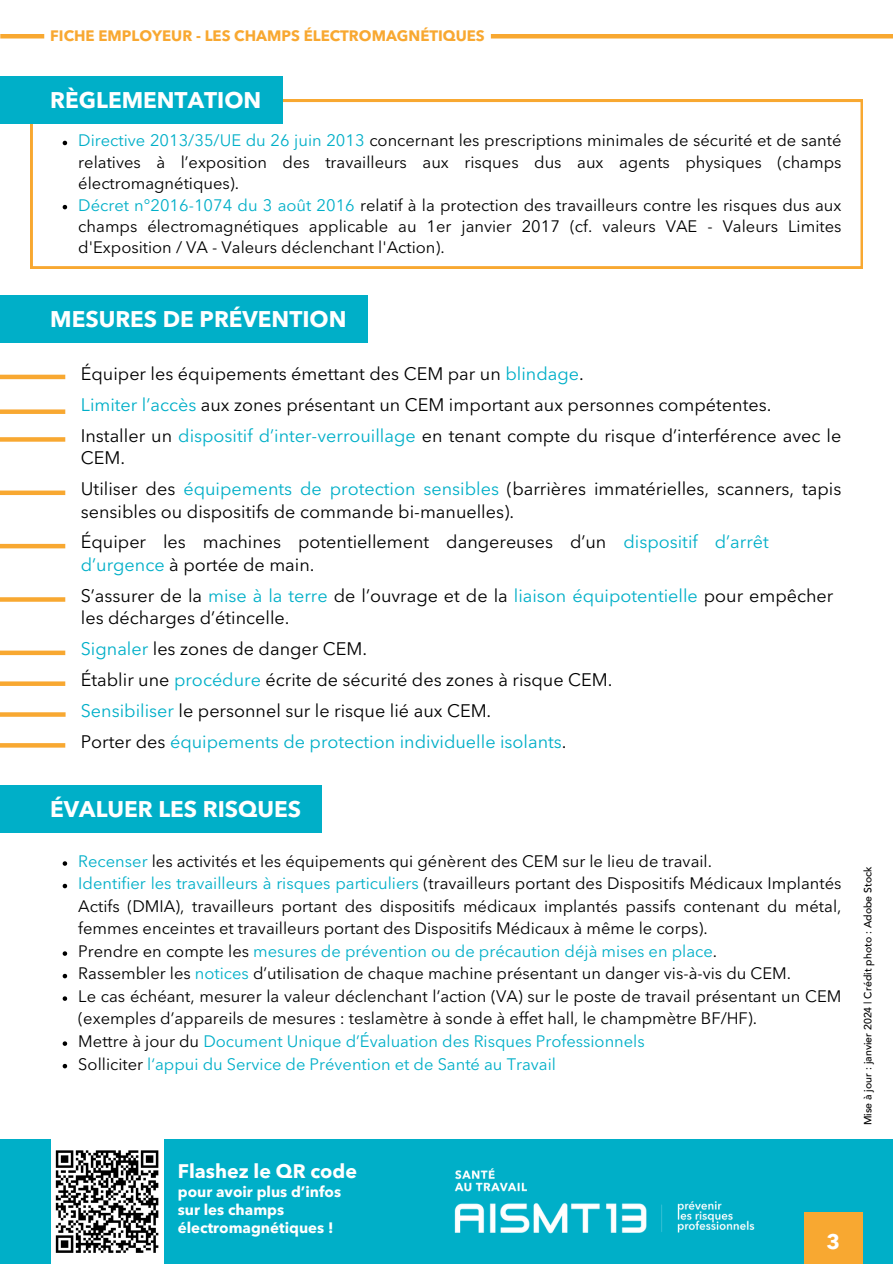
<style>
.page{position:relative;width:893px;height:1264px;background:#fff}
.page>*{position:absolute;margin:0;border:0;box-sizing:border-box;transform-origin:0 0}
.t1{font:700 22.5px "Avenir Next LT Pro";color:#fff}
.t2{font:700 21px "Avenir Next LT Pro";color:#fff}
.t3{font:700 19.5px "Avenir Next LT Pro";color:#fff}
.t4{font:18px/22.5px "Avenir Next LT Pro";color:#000}
.t5{font:18px "Avenir Next LT Pro";color:#00afc8}
.t6{font:16.5px/21.3px "Avenir Next LT Pro";color:#000;text-align:justify}
.t7{font:16.5px "Avenir Next LT Pro";color:#00afc8}
.t8{font:700 15px/18px "Avenir Next LT Pro";color:#fff}
.t9{font:700 15px "Avenir Next LT Pro";color:#f8a831}
.t10{font:500 10.5px "Avenir";color:#000}
.s1{color:#00afc8}
.s2{color:#000}
</style>
<div class="page">
<hr style="left:0;top:34px;width:892px;height:4px;background:#f8a831">
<svg style="left:31px;top:100px;width:831px;height:168px"></svg>
<svg style="left:63px;top:141px;width:4px;height:4px"></svg>
<svg style="left:63px;top:205px;width:4px;height:4px"></svg>
<div style="left:44px;top:34px;width:447px;height:5px;background:#fff"></div>
<div style="left:0;top:76px;width:282px;height:47px;background:#00afc8"></div>
<div style="left:0;top:374px;width:65px;height:5px;background:#f8a831"></div>
<div style="left:0;top:409px;width:65px;height:5px;background:#f8a831"></div>
<div style="left:0;top:296px;width:367px;height:47px;background:#00afc8"></div>
<div style="left:0;top:785px;width:321px;height:47px;background:#00afc8"></div>
<svg style="left:0;top:437px;width:65px;height:4px"></svg>
<div style="left:0;top:490px;width:65px;height:5px;background:#f8a831"></div>
<hr style="left:0;top:544px;width:65px;height:4px;background:#f8a831">
<svg style="left:0;top:597px;width:65px;height:4px"></svg>
<div style="left:0;top:650px;width:65px;height:5px;background:#f8a831"></div>
<div style="left:0;top:681px;width:65px;height:5px;background:#f8a831"></div>
<svg style="left:0;top:712px;width:66px;height:4px"></svg>
<svg style="left:0;top:743px;width:65px;height:4px"></svg>
<svg style="left:63px;top:861px;width:4px;height:4px"></svg>
<svg style="left:63px;top:883px;width:4px;height:5px"></svg>
<svg style="left:63px;top:951px;width:4px;height:4px"></svg>
<svg style="left:63px;top:973px;width:4px;height:5px"></svg>
<svg style="left:63px;top:996px;width:4px;height:4px"></svg>
<svg style="left:63px;top:1041px;width:4px;height:4px"></svg>
<svg style="left:63px;top:1063px;width:4px;height:5px"></svg>
<div style="left:0;top:1138px;width:892px;height:125px;background:#00afc8"></div>
<img style="left:454px;top:1168px;width:301px;height:65px">
<div style="left:51px;top:1125px;width:112px;height:138px;background:#fff"></div>
<div style="left:804px;top:1212px;width:58px;height:51px;background:#f8a831"></div>
<svg style="left:55px;top:1150px;width:104px;height:103px"></svg>
<h2 class="t9" style="left:50px;top:29px;width:436px">FICHE EMPLOYEUR - LES CHAMPS ÉLECTROMAGNÉTIQUES</h2>
<h2 class="t1" style="left:50px;top:91px;width:212px">RÈGLEMENTATION</h2>
<h3 class="t6" style="left:78px;top:131px;width:764px"><span class="s1">Directive 2013/35/UE du 26 juin 2013</span> concernant les prescriptions minimales de sécurité et de santé relatives à l’exposition des travailleurs aux risques dus aux agents physiques (champs électromagnétiques).</h3>
<h1 class="t6" style="left:78px;top:196px;width:764px"><span class="s1">Décret n°2016-1074 du 3 août 2016</span> relatif à la protection des travailleurs contre les risques dus aux champs électromagnétiques applicable au 1er janvier 2017 (cf. valeurs VAE - Valeurs Limites d'Exposition / VA - Valeurs déclenchant l'Action).</h1>
<h2 class="t1" style="left:50px;top:310px;width:298px">MESURES DE PRÉVENTION</h2>
<h2 class="t4" style="left:81px;top:364px;width:504px">Équiper les équipements émettant des CEM par un <span class="s1">blindage</span>.</h2>
<h2 class="t4" style="left:81px;top:395px;width:692px"><span class="s1">Limiter l’accès</span> aux zones présentant un CEM important aux personnes compétentes.</h2>
<h2 class="t4" style="left:81px;top:426px;width:762px">Installer un <span class="s1">dispositif d’inter-verrouillage</span> en tenant compte du risque d’interférence avec le<br>CEM.</h2>
<h2 class="t4" style="left:81px;top:479px;width:762px">Utiliser des <span class="s1">équipements de protection sensibles</span> (barrières immatérielles, scanners, tapis sensibles ou dispositifs de commande bi-manuelles).</h2>
<h2 class="t4" style="left:81px;top:532px;width:689px">Équiper les machines potentiellement dangereuses d’un <span class="s1">dispositif d’arrêt d’urgence</span> à portée de main.</h2>
<h2 class="t4" style="left:81px;top:586px;width:754px">S’assurer de la <span class="s1">mise à la terre</span> de l’ouvrage et de la <span class="s1">liaison équipotentielle</span> pour empêcher les décharges d’étincelle.</h2>
<h2 class="t4" style="left:81px;top:639px;width:288px"><span class="s1">Signaler</span> les zones de danger CEM.</h2>
<h2 class="t4" style="left:81px;top:670px;width:533px">Établir une <span class="s1">procédure</span> écrite de sécurité des zones à risque CEM.</h2>
<h2 class="t4" style="left:81px;top:701px;width:412px"><span class="s1">Sensibiliser</span> le personnel sur le risque lié aux CEM.</h2>
<h2 class="t5" style="left:81px;top:734px;width:487px"><span class="s2">Porter des</span> équipements de protection individuelle isolants<span class="s2">.</span></h2>
<h1 class="t1" style="left:50px;top:799px;width:252px">ÉVALUER LES RISQUES</h1>
<h1 class="t6" style="left:78px;top:852px;width:635px"><span class="s1">Recenser</span> les activités et les équipements qui génèrent des CEM sur le lieu de travail.</h1>
<h2 class="t6" style="left:78px;top:874px;width:764px;line-height:22.5px"><span class="s1">Identifier les travailleurs à risques particuliers</span> (travailleurs portant des Dispositifs Médicaux Implantés Actifs (DMIA), travailleurs portant des dispositifs médicaux implantés passifs contenant du métal, femmes enceintes et travailleurs portant des Dispositifs Médicaux à même le corps).</h2>
<h2 class="t7" style="left:78px;top:944px;width:640px"><span class="s2">Prendre en compte les</span> mesures de prévention ou de précaution déjà mises en place<span class="s2">.</span></h2>
<h2 class="t6" style="left:78px;top:964px;width:714px">Rassembler les <span class="s1">notices</span> d’utilisation de chaque machine présentant un danger vis-à-vis du CEM.</h2>
<h2 class="t6" style="left:78px;top:986px;width:764px;line-height:22.5px">Le cas échéant, mesurer la valeur déclenchant l’action (VA) sur le poste de travail présentant un CEM (exemples d’appareils de mesures : teslamètre à sonde à effet hall, le champmètre BF/HF).</h2>
<h2 class="t7" style="left:78px;top:1034px;width:568px"><span class="s2">Mettre à jour du</span> Document Unique d’Évaluation des Risques Professionnels</h2>
<h2 class="t7" style="left:78px;top:1057px;width:479px"><span class="s2">Solliciter</span> l‘appui du Service de Prévention et de Santé au Travail</h2>
<h4 class="t3" style="left:178px;top:1162px;width:181px">Flashez le QR code</h4>
<h4 class="t8" style="left:178px;top:1183px;width:165px">pour avoir plus d’infos sur les champs électromagnétiques !</h4>
<p class="t2" style="left:826px;top:1233px;width:15px">3</p>
<p class="t10" style="left:860px;top:1125px;width:260px;rotate:-90deg">Mise à jour : janvier 2024 | Crédit photo : Adobe Stock</p>
</div>
